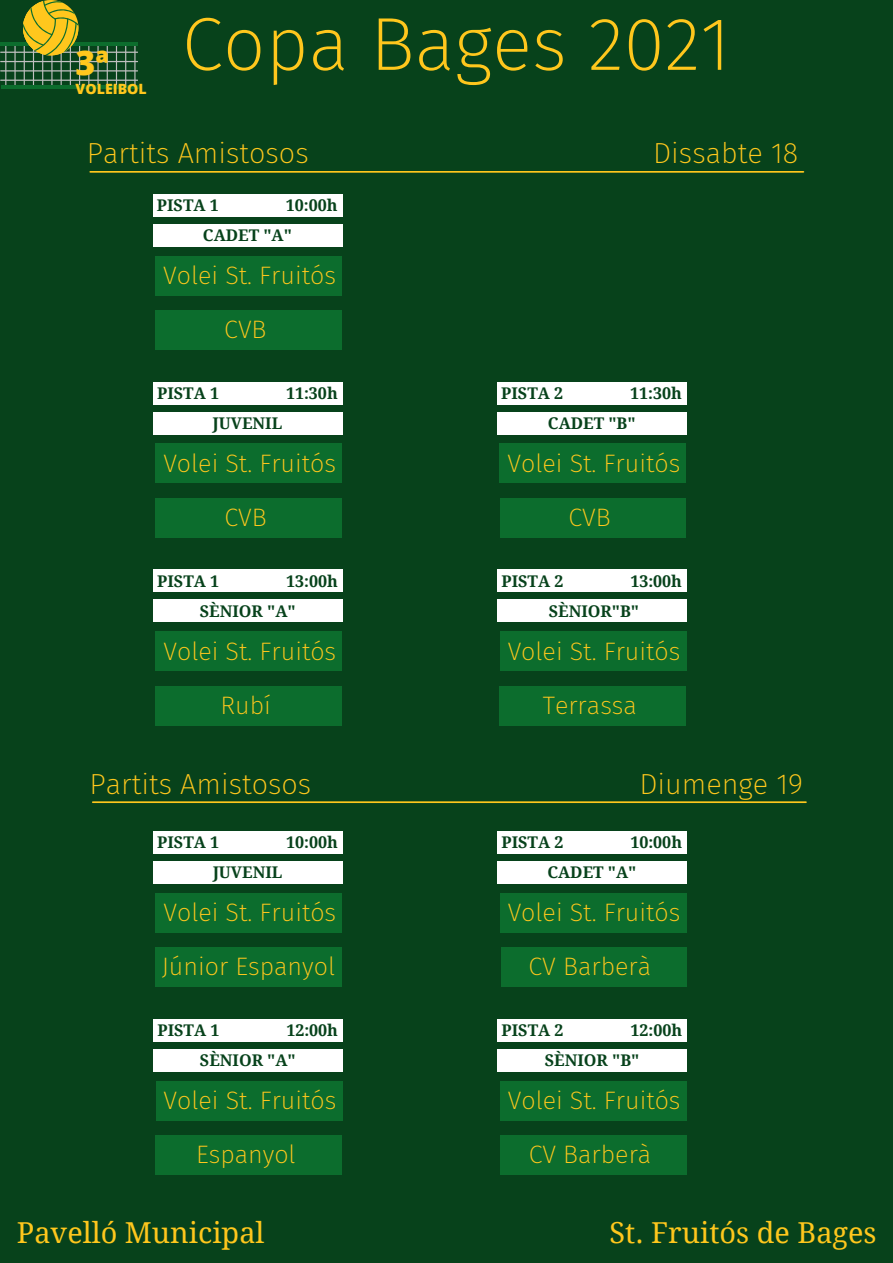
<style>
.page{position:relative;width:893px;height:1263px;background:#07421b}
.page>*{position:absolute;margin:0;border:0;box-sizing:border-box;transform-origin:0 0}
.t1{font:200 75px "Fira Sans";color:#ffc71d}
.t2{font:800 34.05px "Open Sans";color:#ffc71d}
.t3{font:200 28.88px "Fira Sans";color:#ffc71d}
.t4{font:28.88px "Droid Serif";color:#ffc71d}
.t5{font:200 25.12px "Fira Sans";color:#ffc71d}
.t6{font:700 16.12px "Droid Serif";color:#07421b}
.t7{font:800 14.17px "Open Sans";color:#ffc71d}
</style>
<div class="page">
<hr style="left:90px;top:171px;width:713px;height:2px;background:#ffc71d">
<hr style="left:5px;top:45px;width:1px;height:42px;background:#c0c0c0">
<hr style="left:14px;top:45px;width:2px;height:42px;background:#c0c0c0">
<hr style="left:24px;top:45px;width:1px;height:42px;background:#c0c0c0">
<hr style="left:33px;top:45px;width:1px;height:42px;background:#c0c0c0">
<hr style="left:42px;top:45px;width:1px;height:42px;background:#c0c0c0">
<hr style="left:51px;top:45px;width:2px;height:42px;background:#c0c0c0">
<hr style="left:61px;top:45px;width:1px;height:42px;background:#c0c0c0">
<hr style="left:70px;top:45px;width:1px;height:42px;background:#c0c0c0">
<hr style="left:79px;top:45px;width:1px;height:42px;background:#c0c0c0">
<hr style="left:88px;top:45px;width:1px;height:42px;background:#c0c0c0">
<hr style="left:97px;top:45px;width:2px;height:42px;background:#c0c0c0">
<hr style="left:107px;top:45px;width:1px;height:42px;background:#c0c0c0">
<hr style="left:116px;top:45px;width:1px;height:42px;background:#c0c0c0">
<hr style="left:125px;top:45px;width:1px;height:42px;background:#c0c0c0">
<hr style="left:134px;top:45px;width:1px;height:42px;background:#c0c0c0">
<hr style="left:0;top:42px;width:137px;height:4px;background:#0c6d2d">
<hr style="left:1px;top:85px;width:137px;height:3px;background:#0c6d2d">
<hr style="left:0;top:52px;width:138px;height:1px;background:#c0c0c0">
<hr style="left:0;top:61px;width:138px;height:1px;background:#c0c0c0">
<hr style="left:0;top:70px;width:138px;height:2px;background:#c0c0c0">
<hr style="left:0;top:80px;width:138px;height:1px;background:#c0c0c0">
<svg style="left:23px;top:0;width:55px;height:56px"></svg>
<div style="left:155px;top:256px;width:187px;height:40px;background:#0c6d2d"></div>
<div style="left:155px;top:310px;width:187px;height:40px;background:#0c6d2d"></div>
<div style="left:153px;top:194px;width:189px;height:23px;background:#fff"></div>
<div style="left:153px;top:224px;width:189px;height:23px;background:#fff"></div>
<div style="left:155px;top:444px;width:187px;height:39px;background:#0c6d2d"></div>
<div style="left:155px;top:498px;width:186px;height:39px;background:#0c6d2d"></div>
<div style="left:153px;top:382px;width:189px;height:22px;background:#fff"></div>
<div style="left:153px;top:412px;width:189px;height:22px;background:#fff"></div>
<div style="left:499px;top:444px;width:187px;height:39px;background:#0c6d2d"></div>
<div style="left:500px;top:498px;width:186px;height:39px;background:#0c6d2d"></div>
<div style="left:497px;top:382px;width:189px;height:22px;background:#fff"></div>
<div style="left:497px;top:412px;width:189px;height:22px;background:#fff"></div>
<div style="left:155px;top:632px;width:187px;height:39px;background:#0c6d2d"></div>
<div style="left:155px;top:686px;width:187px;height:39px;background:#0c6d2d"></div>
<div style="left:153px;top:570px;width:189px;height:22px;background:#fff"></div>
<div style="left:153px;top:600px;width:189px;height:22px;background:#fff"></div>
<div style="left:499px;top:632px;width:187px;height:39px;background:#0c6d2d"></div>
<div style="left:499px;top:686px;width:187px;height:39px;background:#0c6d2d"></div>
<div style="left:497px;top:570px;width:189px;height:22px;background:#fff"></div>
<div style="left:497px;top:600px;width:189px;height:22px;background:#fff"></div>
<hr style="left:93px;top:801px;width:713px;height:2px;background:#ffc71d">
<div style="left:155px;top:893px;width:187px;height:39px;background:#0c6d2d"></div>
<div style="left:155px;top:947px;width:187px;height:40px;background:#0c6d2d"></div>
<div style="left:153px;top:831px;width:189px;height:23px;background:#fff"></div>
<div style="left:153px;top:861px;width:189px;height:23px;background:#fff"></div>
<div style="left:499px;top:893px;width:187px;height:39px;background:#0c6d2d"></div>
<div style="left:500px;top:947px;width:186px;height:40px;background:#0c6d2d"></div>
<div style="left:497px;top:831px;width:189px;height:23px;background:#fff"></div>
<div style="left:497px;top:861px;width:189px;height:23px;background:#fff"></div>
<div style="left:156px;top:1081px;width:186px;height:39px;background:#0c6d2d"></div>
<div style="left:155px;top:1135px;width:187px;height:39px;background:#0c6d2d"></div>
<div style="left:153px;top:1019px;width:189px;height:22px;background:#fff"></div>
<div style="left:153px;top:1049px;width:189px;height:22px;background:#fff"></div>
<div style="left:500px;top:1081px;width:186px;height:39px;background:#0c6d2d"></div>
<div style="left:499px;top:1135px;width:187px;height:39px;background:#0c6d2d"></div>
<div style="left:497px;top:1019px;width:189px;height:22px;background:#fff"></div>
<div style="left:497px;top:1049px;width:189px;height:22px;background:#fff"></div>
<p class="t2" style="left:76px;top:39px;width:35px">3ª</p>
<p class="t7" style="left:76px;top:79px;width:73px">VOLEIBOL</p>
<p class="t1" style="left:182px;top:0;width:550px">Copa Bages 2021</p>
<p class="t3" style="left:87px;top:136px;width:223px">Partits Amistosos</p>
<p class="t3" style="left:653px;top:136px;width:146px">Dissabte 18</p>
<p class="t6" style="left:157px;top:196px;width:64px">PISTA 1</p>
<p class="t6" style="left:286px;top:196px;width:53px">10:00h</p>
<p class="t6" style="left:203px;top:226px;width:90px">CADET "A"</p>
<p class="t5" style="left:163px;top:261px;width:174px">Volei St. Fruitós</p>
<p class="t5" style="left:224px;top:315px;width:44px">CVB</p>
<p class="t6" style="left:157px;top:384px;width:64px">PISTA 1</p>
<p class="t6" style="left:286px;top:384px;width:53px">11:30h</p>
<p class="t6" style="left:501px;top:384px;width:64px">PISTA 2</p>
<p class="t6" style="left:630px;top:384px;width:53px">11:30h</p>
<p class="t6" style="left:213px;top:414px;width:71px">JUVENIL</p>
<p class="t6" style="left:548px;top:414px;width:89px">CADET "B"</p>
<p class="t5" style="left:163px;top:448px;width:174px">Volei St. Fruitós</p>
<p class="t5" style="left:224px;top:502px;width:44px">CVB</p>
<p class="t5" style="left:507px;top:448px;width:174px">Volei St. Fruitós</p>
<p class="t5" style="left:568px;top:502px;width:44px">CVB</p>
<p class="t6" style="left:157px;top:572px;width:64px">PISTA 1</p>
<p class="t6" style="left:286px;top:572px;width:53px">13:00h</p>
<p class="t6" style="left:501px;top:572px;width:64px">PISTA 2</p>
<p class="t6" style="left:630px;top:572px;width:53px">13:00h</p>
<p class="t6" style="left:200px;top:602px;width:97px">SÈNIOR "A"</p>
<p class="t6" style="left:549px;top:602px;width:92px">SÈNIOR"B"</p>
<p class="t5" style="left:163px;top:636px;width:174px">Volei St. Fruitós</p>
<p class="t5" style="left:220px;top:690px;width:52px">Rubí</p>
<p class="t5" style="left:507px;top:636px;width:174px">Volei St. Fruitós</p>
<p class="t5" style="left:543px;top:690px;width:96px">Terrassa</p>
<p class="t3" style="left:89px;top:766px;width:223px">Partits Amistosos</p>
<p class="t3" style="left:639px;top:766px;width:165px">Diumenge 19</p>
<p class="t6" style="left:157px;top:833px;width:64px">PISTA 1</p>
<p class="t6" style="left:286px;top:833px;width:53px">10:00h</p>
<p class="t6" style="left:501px;top:833px;width:64px">PISTA 2</p>
<p class="t6" style="left:630px;top:833px;width:53px">10:00h</p>
<p class="t6" style="left:213px;top:863px;width:71px">JUVENIL</p>
<p class="t6" style="left:547px;top:863px;width:90px">CADET "A"</p>
<p class="t5" style="left:163px;top:897px;width:174px">Volei St. Fruitós</p>
<p class="t5" style="left:162px;top:952px;width:175px">Júnior Espanyol</p>
<p class="t5" style="left:508px;top:897px;width:174px">Volei St. Fruitós</p>
<p class="t5" style="left:528px;top:952px;width:124px">CV Barberà</p>
<p class="t6" style="left:157px;top:1021px;width:64px">PISTA 1</p>
<p class="t6" style="left:286px;top:1021px;width:53px">12:00h</p>
<p class="t6" style="left:501px;top:1021px;width:64px">PISTA 2</p>
<p class="t6" style="left:630px;top:1021px;width:53px">12:00h</p>
<p class="t6" style="left:200px;top:1051px;width:97px">SÈNIOR "A"</p>
<p class="t6" style="left:545px;top:1051px;width:96px">SÈNIOR "B"</p>
<p class="t5" style="left:164px;top:1085px;width:174px">Volei St. Fruitós</p>
<p class="t5" style="left:196px;top:1139px;width:101px">Espanyol</p>
<p class="t5" style="left:508px;top:1085px;width:174px">Volei St. Fruitós</p>
<p class="t5" style="left:529px;top:1139px;width:124px">CV Barberà</p>
<p class="t4" style="left:17px;top:1216px;width:249px">Pavelló Municipal</p>
<p class="t4" style="left:609px;top:1216px;width:268px">St. Fruitós de Bages</p>
</div>
